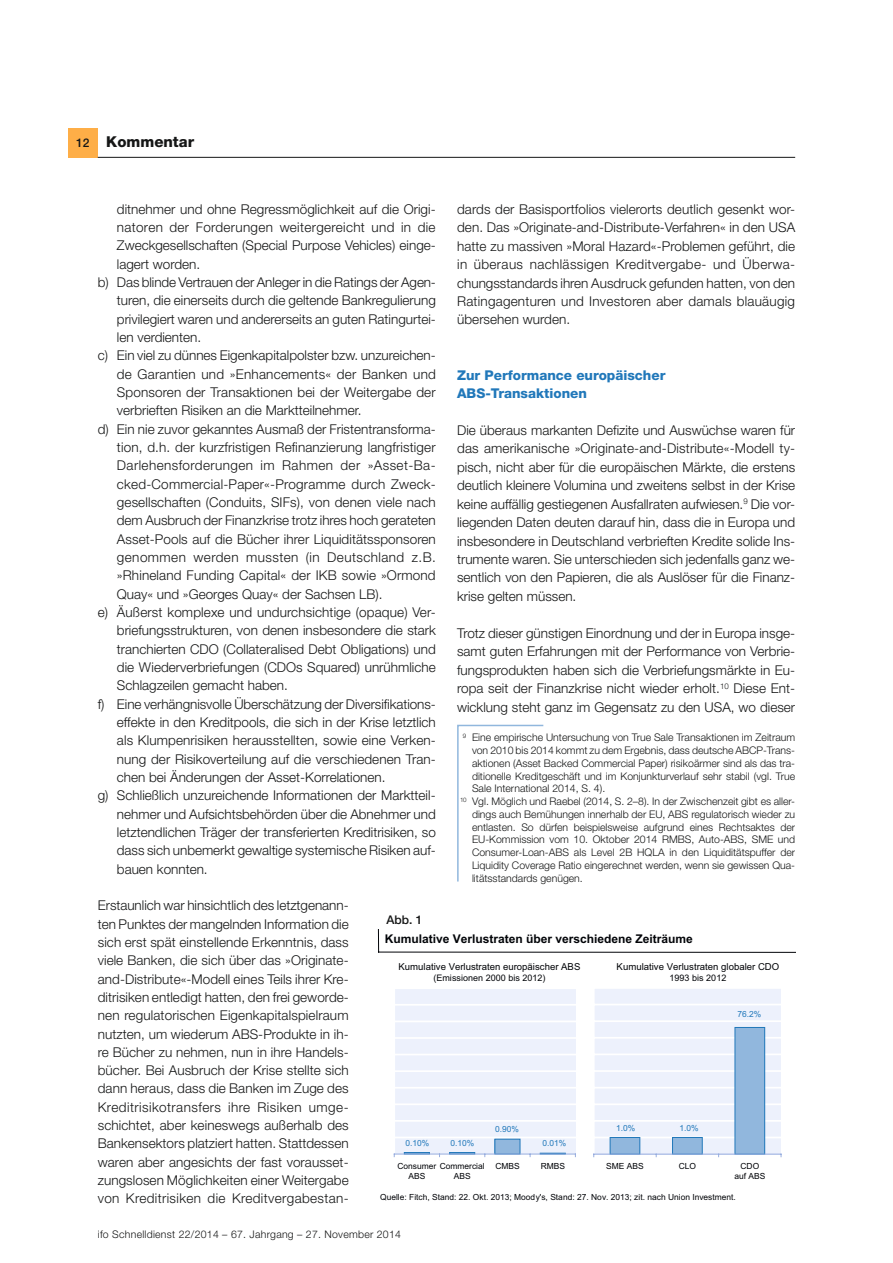
<style>
.page{position:relative;width:893px;height:1263px;background:#fff}
.page>*{position:absolute;margin:0;border:0;box-sizing:border-box;transform-origin:0 0}
.t1{font:800 15px "Helvetica Neue LT Std";color:#151616}
.Fliesstext{font:300 13.5px/18.3px "Helvetica Neue LT Std";color:#151616;text-align:justify}
.Überschrift_9_pt{font:800 13.5px "Helvetica Neue LT Std";color:#2178ba}
.t2{font:700 12px "Arial";color:#020408}
.fett_8pt{font:500 12px "Helvetica Neue LT Std";color:#151616}
.Fussnote{font:300 10.5px/12.8px "Helvetica Neue LT Std";color:#151616;text-align:justify}
.Fussnote-2{font:300 10.5px "Helvetica Neue LT Std";letter-spacing:.025em;color:#151616}
.t3{font:9.6px "Arial";color:#020408}
.t4{font:9px "Arial";letter-spacing:.005em;color:#020408}
.t5{font:8.4px/10.4px "Arial";color:#020408}
.t6{font:8.4px "Arial";color:#2178ba}
.s1{font-weight:500;font-size:12px}
</style>
<div class="page">
<div style="left:68px;top:128px;width:30px;height:30px;background:#feae47"></div>
<hr style="left:98px;top:157px;width:697px;height:1px;background:#151616">
<svg style="left:457px;top:724px;width:87px;height:158px"></svg>
<div style="left:394px;top:988px;width:181px;height:166px;background:#edf1fc"></div>
<hr style="left:394px;top:1136px;width:181px;height:2px;background:#fff">
<hr style="left:394px;top:1120px;width:181px;height:2px;background:#fff">
<hr style="left:394px;top:1103px;width:181px;height:2px;background:#fff">
<hr style="left:394px;top:1087px;width:181px;height:1px;background:#fff">
<hr style="left:394px;top:1070px;width:181px;height:2px;background:#fff">
<hr style="left:394px;top:1054px;width:181px;height:1px;background:#fff">
<hr style="left:394px;top:1037px;width:181px;height:2px;background:#fff">
<hr style="left:394px;top:1020px;width:181px;height:2px;background:#fff">
<hr style="left:394px;top:1004px;width:181px;height:2px;background:#fff">
<hr style="left:394px;top:987px;width:181px;height:2px;background:#fff">
<div style="left:404px;top:1152px;width:26px;height:2px;border:1px solid #2178ba"></div>
<div style="left:449px;top:1152px;width:26px;height:2px;border:1px solid #2178ba"></div>
<div style="left:495px;top:1139px;width:25px;height:15px;background:#91b7dd"></div>
<div style="left:495px;top:1139px;width:25px;height:15px;border:1px solid #2178ba"></div>
<svg style="left:540px;top:1153px;width:26px;height:1px"></svg>
<hr style="left:393px;top:988px;width:2px;height:166px;background:#fff">
<hr style="left:394px;top:1154px;width:181px;height:1px;background:#97addf">
<div style="left:594px;top:988px;width:187px;height:166px;background:#edf1fc"></div>
<hr style="left:594px;top:1136px;width:187px;height:2px;background:#fff">
<hr style="left:594px;top:1120px;width:187px;height:2px;background:#fff">
<hr style="left:594px;top:1103px;width:187px;height:2px;background:#fff">
<hr style="left:594px;top:1087px;width:187px;height:1px;background:#fff">
<hr style="left:594px;top:1070px;width:187px;height:2px;background:#fff">
<hr style="left:594px;top:1053px;width:187px;height:2px;background:#fff">
<hr style="left:594px;top:1037px;width:187px;height:1px;background:#fff">
<hr style="left:594px;top:1020px;width:187px;height:2px;background:#fff">
<hr style="left:594px;top:1004px;width:187px;height:1px;background:#fff">
<hr style="left:594px;top:987px;width:187px;height:2px;background:#fff">
<div style="left:610px;top:1137px;width:30px;height:17px;background:#91b7dd"></div>
<div style="left:610px;top:1137px;width:30px;height:17px;border:1px solid #2178ba"></div>
<div style="left:672px;top:1137px;width:30px;height:17px;background:#91b7dd"></div>
<div style="left:672px;top:1137px;width:31px;height:17px;border:1px solid #2178ba"></div>
<div style="left:735px;top:1027px;width:30px;height:127px;background:#91b7dd"></div>
<div style="left:735px;top:1027px;width:30px;height:127px;border:1px solid #2178ba"></div>
<hr style="left:593px;top:988px;width:2px;height:166px;background:#fff">
<hr style="left:594px;top:1154px;width:187px;height:1px;background:#97addf">
<svg style="left:378px;top:929px;width:1px;height:23px"></svg>
<hr style="left:378px;top:952px;width:417px;height:1px;background:#020408">
<p class="t1" style="left:76px;top:132px;width:119px"><span class="s1">12</span> Kommentar</p>
<p class="Fliesstext" style="left:117px;top:200px;width:320px">ditnehmer und ohne Regressmöglichkeit auf die Origi&shy;natoren der Forderungen weitergereicht und in die Zweckgesellschaften (Special Purpose Vehicles) einge&shy;lagert worden.</p>
<p class="Fliesstext" style="left:117px;top:273px;width:320px;text-indent:-19px">b) Das blinde Vertrauen der Anleger in die Ratings der Agen&shy;turen, die einerseits durch die geltende Bankregulierung privilegiert waren und andererseits an guten Ratingurtei&shy;len verdienten.</p>
<p class="Fliesstext" style="left:117px;top:346px;width:320px;text-indent:-19px">c) Ein viel zu dünnes Eigenkapitalpolster bzw. unzureichen&shy;de Garantien und »Enhancements« der Banken und Sponsoren der Transaktionen bei der Weitergabe der verbrieften Risiken an die Marktteilnehmer.</p>
<p class="Fliesstext" style="left:117px;top:419px;width:320px;text-indent:-19px">d) Ein nie zuvor gekanntes Ausmaß der Fristentransforma&shy;tion, d.h. der kurzfristigen Refinanzierung langfristiger Darlehensforderungen im Rahmen der »Asset-Ba&shy;cked-Commercial-Paper«-Programme durch Zweck&shy;gesellschaften (Conduits, SIFs), von denen viele nach dem Ausbruch der Finanzkrise trotz ihres hoch gerateten Asset-Pools auf die Bücher ihrer Liquiditätssponsoren genommen werden mussten (in Deutschland z.B. »Rhineland Funding Capital« der IKB sowie »Ormond Quay« und »Georges Quay« der Sachsen LB).</p>
<p class="Fliesstext" style="left:117px;top:603px;width:320px;text-indent:-19px">e) Äußerst komplexe und undurchsichtige (opaque) Ver&shy;briefungsstrukturen, von denen insbesondere die stark tranchierten CDO (Collateralised Debt Obligations) und die Wiederverbriefungen (CDOs Squared) unrühmliche Schlagzeilen gemacht haben.</p>
<p class="Fliesstext" style="left:117px;top:694px;width:320px;text-indent:-19px">f) Eine verhängnisvolle Überschätzung der Diversifikations&shy;effekte in den Kreditpools, die sich in der Krise letztlich als Klumpenrisiken herausstellten, sowie eine Verken&shy;nung der Risikoverteilung auf die verschiedenen Tran&shy;chen bei Änderungen der Asset-Korrelationen.</p>
<p class="Fliesstext" style="left:117px;top:786px;width:320px;text-indent:-19px">g) Schließlich unzureichende Informationen der Marktteil&shy;nehmer und Aufsichtsbehörden über die Abnehmer und letztendlichen Träger der transferierten Kreditrisiken, so dass sich unbemerkt gewaltige systemische Risiken auf&shy;bauen konnten.</p>
<p class="Fliesstext" style="left:98px;top:896px;width:252px">Erstaunlich war hinsichtlich des letztgenann&shy;ten Punktes der mangelnden Information die sich erst spät einstellende Erkenntnis, dass viele Banken, die sich über das »Originate&shy;and-Distribute«-Modell eines Teils ihrer Kre&shy;ditrisiken entledigt hatten, den frei geworde&shy;nen regulatorischen Eigenkapitalspielraum nutzten, um wiederum ABS-Produkte in ih&shy;re Bücher zu nehmen, nun in ihre Handels&shy;bücher. Bei Ausbruch der Krise stellte sich dann heraus, dass die Banken im Zuge des Kreditrisikotransfers ihre Risiken umge&shy;schichtet, aber keineswegs außerhalb des Bankensektors platziert hatten. Stattdessen waren aber angesichts der fast vorausset&shy;zungslosen Möglichkeiten einer Weitergabe von Kreditrisiken die Kreditvergabestan-</p>
<p class="Fliesstext" style="left:457px;top:199px;width:340px">dards der Basisportfolios vielerorts deutlich gesenkt wor&shy;den. Das »Originate-and-Distribute-Verfahren« in den USA hatte zu massiven »Moral Hazard«-Problemen geführt, die in überaus nachlässigen Kreditvergabe- und Überwa&shy;chungsstandards ihren Ausdruck gefunden hatten, von den Ratingagenturen und Investoren aber damals blauäugig übersehen wurden.</p>
<p class="Überschrift_9_pt" style="left:457px;top:367px;width:210px">Zur Performance europäischer</p>
<p class="Überschrift_9_pt" style="left:457px;top:385px;width:131px">ABS-Transaktionen</p>
<p class="Fliesstext" style="left:457px;top:421px;width:340px">Die überaus markanten Defizite und Auswüchse waren für das amerikanische »Originate-and-Distribute«-Modell ty&shy;pisch, nicht aber für die europäischen Märkte, die erstens deutlich kleinere Volumina und zweitens selbst in der Krise keine auffällig gestiegenen Ausfallraten aufwiesen.<sup>9</sup> Die vor&shy;liegenden Daten deuten darauf hin, dass die in Europa und insbesondere in Deutschland verbrieften Kredite solide Ins&shy;trumente waren. Sie unterschieden sich jedenfalls ganz we&shy;sentlich von den Papieren, die als Auslöser für die Finanz&shy;krise gelten müssen.</p>
<p class="Fliesstext" style="left:457px;top:623px;width:340px">Trotz dieser günstigen Einordnung und der in Europa insge&shy;samt guten Erfahrungen mit der Performance von Verbrie&shy;fungsprodukten haben sich die Verbriefungsmärkte in Eu&shy;ropa seit der Finanzkrise nicht wieder erholt.<sup>10</sup> Diese Ent&shy;wicklung steht ganz im Gegensatz zu den USA, wo dieser</p>
<p class="Fussnote" style="left:472px;top:731px;width:325px;text-indent:-9px"><sup>9</sup> Eine empirische Untersuchung von True Sale Transaktionen im Zeitraum von 2010 bis 2014 kommt zu dem Ergebnis, dass deutsche ABCP-Trans&shy;aktionen (Asset Backed Commercial Paper) risikoärmer sind als das tra&shy;ditionelle Kreditgeschäft und im Konjunkturverlauf sehr stabil (vgl. True Sale International 2014, S. 4).</p>
<p class="Fussnote" style="left:472px;top:795px;width:325px;text-indent:-12px"><sup>10</sup> Vgl. Möglich und Raebel (2014, S. 2–8). In der Zwischenzeit gibt es aller&shy;dings auch Bemühungen innerhalb der EU, ABS regulatorisch wieder zu entlasten. So dürfen beispielsweise aufgrund eines Rechtsaktes der EU-Kommission vom 10. Oktober 2014 RMBS, Auto-ABS, SME und Consumer-Loan-ABS als Level 2B HQLA in den Liquiditätspuffer der Liquidity Coverage Ratio eingerechnet werden, wenn sie gewissen Qua&shy;litätsstandards genügen.</p>
<p class="fett_8pt" style="left:387px;top:912px;width:38px">Abb. 1</p>
<p class="t2" style="left:385px;top:932px;width:310px">Kumulative Verlustraten über verschiedene Zeiträume</p>
<p class="t3" style="left:399px;top:961px;width:183px">Kumulative Verlustraten europäischer ABS</p>
<p class="t4" style="left:433px;top:973px;width:114px">(Emissionen 2000 bis 2012)</p>
<p class="t3" style="left:617px;top:961px;width:164px">Kumulative Verlustraten globaler CDO</p>
<p class="t4" style="left:669px;top:973px;width:58px">1993 bis 2012</p>
<p class="t6" style="left:737px;top:1009px;width:25px">76.2%</p>
<p class="t6" style="left:495px;top:1124px;width:25px">0.90%</p>
<p class="t6" style="left:616px;top:1123px;width:21px">1.0%</p>
<p class="t6" style="left:679px;top:1123px;width:21px">1.0%</p>
<p class="t6" style="left:450px;top:1138px;width:25px">0.10%</p>
<p class="t6" style="left:542px;top:1139px;width:25px">0.01%</p>
<p class="t6" style="left:406px;top:1138px;width:25px">0.10%</p>
<p class="t5" style="left:409px;top:1161px;width:78px;text-indent:-11px">Consumer Commercial<br>ABS</p>
<p class="t5" style="left:495px;top:1161px;width:26px">CMBS</p>
<p class="t5" style="left:541px;top:1161px;width:26px">RMBS</p>
<p class="t5" style="left:606px;top:1161px;width:39px">SME ABS</p>
<p class="t5" style="left:679px;top:1161px;width:19px">CLO</p>
<p class="t5" style="left:734px;top:1161px;width:32px;text-align:center">CDO auf ABS</p>
<p class="t5" style="left:454px;top:1171px;width:18px">ABS</p>
<p class="t5" style="left:380px;top:1192px;width:357px">Quelle: Fitch, Stand: 22. Okt. 2013; Moody's, Stand: 27. Nov. 2013; zit. nach Union Investment.</p>
<p class="Fussnote-2" style="left:98px;top:1228px;width:305px">ifo Schnelldienst 22/2014 – 67. Jahrgang – 27. November 2014</p>
</div>
